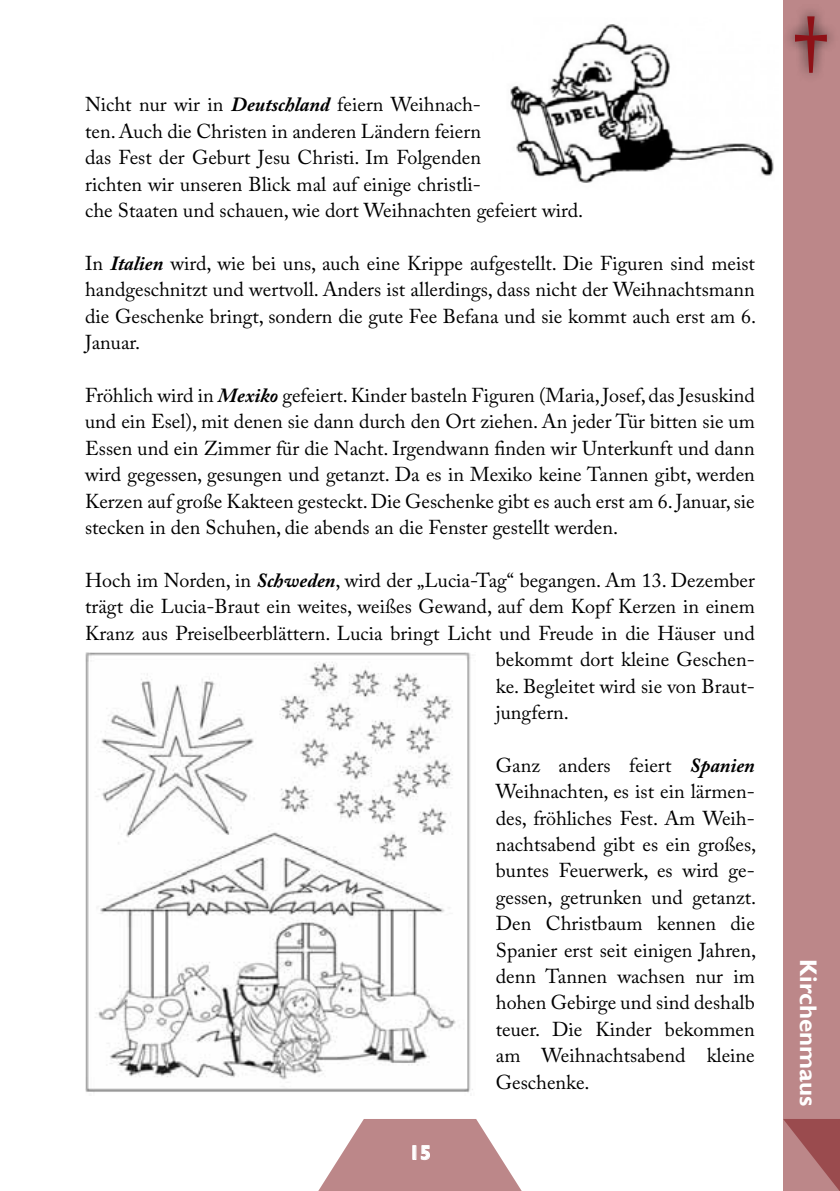
<style>
.page{position:relative;width:840px;height:1191px;background:#fff}
.page>*{position:absolute;margin:0;border:0;box-sizing:border-box;transform-origin:0 0}
.t1{font:96px "Nirmala UI";color:#8f1117}
.t2{font:700 24px "Gill Sans";color:#fff}
.t3{font:20px/26.4px "Adobe Caslon Pro";color:#000;text-align:justify}
.t4{font:700 20px "Gill Sans";color:#fff}
.s1{font-weight:700;font-style:italic}
</style>
<div class="page">
<div style="left:782px;top:0;width:57px;height:1191px;background:#bc8789"></div>
<svg style="left:782px;top:1119px;width:57px;height:72px"></svg>
<svg style="left:318px;top:1119px;width:204px;height:72px"></svg>
<div style="left:782px;top:4px;width:56px;height:81px;background:#000;opacity:.75"></div>
<img style="left:510px;top:24px;width:264px;height:159px">
<img style="left:85px;top:652px;width:388px;height:440px">
<p class="t3" style="left:85px;top:91px;width:499px;text-align:left">Nicht nur wir in <span class="s1">Deutschland</span> feiern Weihnach-<br>ten. Auch die Christen in anderen Ländern feiern<br>das Fest der Geburt Jesu Christi. Im Folgenden<br>richten wir unseren Blick mal auf einige christli-<br>che Staaten und schauen, wie dort Weihnachten gefeiert wird.</p>
<p class="t3" style="left:85px;top:250px;width:672px">In <span class="s1">Italien</span> wird, wie bei uns, auch eine Krippe aufgestellt. Die Figuren sind meist handgeschnitzt und wertvoll. Anders ist allerdings, dass nicht der Weihnachtsmann die Geschenke bringt, sondern die gute Fee Befana und sie kommt auch erst am 6.<br>Januar.</p>
<p class="t3" style="left:85px;top:382px;width:671px">Fröhlich wird in <span class="s1">Mexiko</span> gefeiert. Kinder basteln Figuren (Maria, Josef, das Jesuskind und ein Esel), mit denen sie dann durch den Ort ziehen. An jeder Tür bitten sie um Essen und ein Zimmer für die Nacht. Irgendwann finden wir Unterkunft und dann wird gegessen, gesungen und getanzt. Da es in Mexiko keine Tannen gibt, werden Kerzen auf große Kakteen gesteckt. Die Geschenke gibt es auch erst am 6. Januar, sie stecken in den Schuhen, die abends an die Fenster gestellt werden.</p>
<p class="t3" style="left:85px;top:567px;width:671px">Hoch im Norden, in <span class="s1">Schweden</span>, wird der „Lucia-Tag“ begangen. Am 13. Dezember</p>
<p class="t3" style="left:85px;top:593px;width:671px">trägt die Lucia-Braut ein weites, weißes Gewand, auf dem Kopf Kerzen in einem</p>
<p class="t3" style="left:85px;top:619px;width:670px">Kranz aus Preiselbeerblättern. Lucia bringt Licht und Freude in die Häuser und</p>
<p class="t3" style="left:495px;top:646px;width:260px">bekommt dort kleine Geschen-</p>
<p class="t3" style="left:495px;top:672px;width:260px">ke. Begleitet wird sie von Braut-</p>
<p class="t3" style="left:495px;top:699px;width:75px">jungfern.</p>
<p class="t3" style="left:495px;top:751px;width:262px">Ganz anders feiert <span class="s1">Spanien </span>Weihnachten, es ist ein lärmen&shy;des, fröhliches Fest. Am Weih&shy;nachtsabend gibt es ein großes, buntes Feuerwerk, es wird ge&shy;gessen, getrunken und getanzt.<br>Den Christbaum kennen die Spanier erst seit einigen Jahren, denn Tannen wachsen nur im hohen Gebirge und sind deshalb teuer. Die Kinder bekommen am Weihnachtsabend kleine Geschenke.</p>
<p class="t4" style="left:408px;top:1140px;width:24px">15</p>
<h1 class="t1" style="left:792px;top:-28px;width:37px">†</h1>
<p class="t2" style="left:822px;top:958px;width:149px;rotate:90deg">Kirchenmaus</p>
</div>
